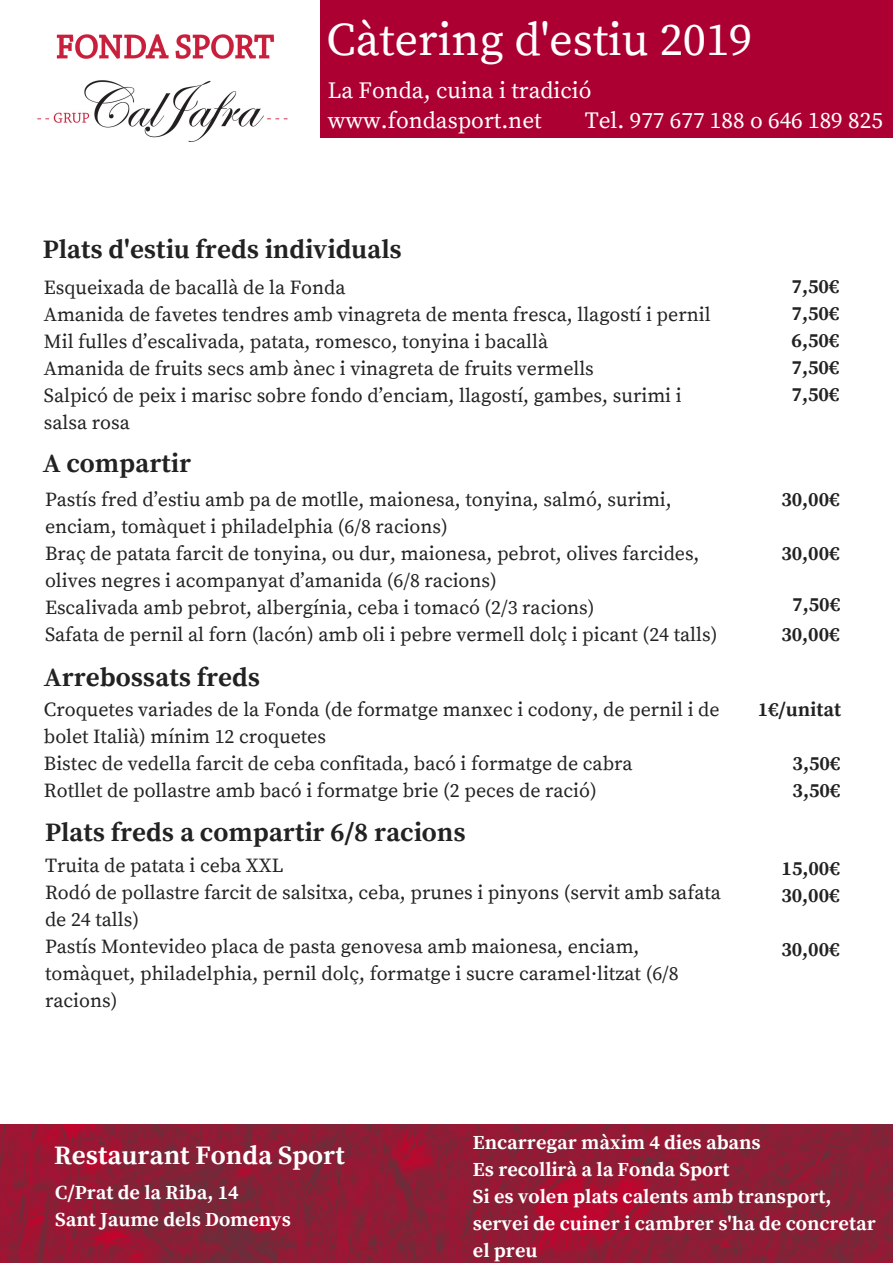
<style>
.page{position:relative;width:893px;height:1263px;background:#fff}
.page>*{position:absolute;margin:0;border:0;box-sizing:border-box;transform-origin:0 0}
.t1{font:46.35px "Source Serif Pro";color:#fff}
.t2{font:700 26.55px "Source Serif Pro";color:#222}
.t3{font:700 26.55px "Source Serif Pro";color:#fff}
.t4{font:23.25px/29.2px "Source Serif Pro";color:#fff}
.t5{font:19.8px/27px "Source Serif Pro";color:#222}
.t6{font:700 19.8px/27px "Source Serif Pro";color:#fff}
.t7{font:700 19.8px/27px "Source Serif Pro";color:#222}
</style>
<div class="page">
<img style="left:0;top:1125px;width:893px;height:138px">
<div style="left:320px;top:0;width:573px;height:137px;background:#ac0032"></div>
<img style="left:37px;top:34px;width:251px;height:108px">
<h1 class="t1" style="left:327px;top:13px;width:427px">Càtering d'estiu 2019</h1>
<p class="t4" style="left:328px;top:77px;width:265px">La Fonda, cuina i tradició www.fondasport.net</p>
<p class="t4" style="left:585px;top:106px;width:300px">Tel. 977 677 188 o 646 189 825</p>
<h2 class="t2" style="left:43px;top:233px;width:361px">Plats d'estiu freds individuals</h2>
<p class="t5" style="left:44px;top:275px;width:668px">Esqueixada de bacallà de la Fonda<br>Amanida de favetes tendres amb vinagreta de menta fresca, llagostí i pernil Mil fulles d’escalivada, patata, romesco, tonyina i bacallà<br>Amanida de fruits secs amb ànec i vinagreta de fruits vermells<br>Salpicó de peix i marisc sobre fondo d’enciam, llagostí, gambes, surimi i salsa rosa</p>
<h2 class="t2" style="left:43px;top:447px;width:150px">A compartir</h2>
<p class="t5" style="left:45px;top:486px;width:674px">Pastís fred d’estiu amb pa de motlle, maionesa, tonyina, salmó, surimi, enciam, tomàquet i philadelphia (6/8 racions)<br>Braç de patata farcit de tonyina, ou dur, maionesa, pebrot, olives farcides, olives negres i acompanyat d’amanida (6/8 racions)<br>Escalivada amb pebrot, albergínia, ceba i tomacó (2/3 racions)<br>Safata de pernil al forn (lacón) amb oli i pebre vermell dolç i picant (24 talls)</p>
<h2 class="t2" style="left:44px;top:661px;width:218px">Arrebossats freds</h2>
<p class="t5" style="left:44px;top:697px;width:677px">Croquetes variades de la Fonda (de formatge manxec i codony, de pernil i de bolet Italià) mínim 12 croquetes<br>Bistec de vedella farcit de ceba confitada, bacó i formatge de cabra<br>Rotllet de pollastre amb bacó i formatge brie (2 peces de ració)</p>
<p class="t7" style="left:758px;top:697px;width:85px">1€/unitat</p>
<p class="t7" style="left:792px;top:273px;width:49px;text-align:justify">7,50€ 7,50€ 6,50€ 7,50€ 7,50€</p>
<p class="t7" style="left:781px;top:486px;width:60px">30,00€</p>
<p class="t7" style="left:781px;top:540px;width:60px">30,00€</p>
<p class="t7" style="left:792px;top:592px;width:49px">7,50€</p>
<p class="t7" style="left:781px;top:621px;width:60px">30,00€</p>
<p class="t7" style="left:793px;top:751px;width:49px">3,50€<br>3,50€</p>
<h2 class="t2" style="left:45px;top:817px;width:422px">Plats freds a compartir 6/8 racions</h2>
<p class="t5" style="left:45px;top:852px;width:677px">Truita de patata i ceba XXL<br>Rodó de pollastre farcit de salsitxa, ceba, prunes i pinyons (servit amb safata de 24 talls)<br>Pastís Montevideo placa de pasta genovesa amb maionesa, enciam, tomàquet, philadelphia, pernil dolç, formatge i sucre caramel·litzat (6/8 racions)</p>
<p class="t7" style="left:781px;top:856px;width:60px">15,00€<br>30,00€</p>
<p class="t7" style="left:781px;top:937px;width:60px">30,00€</p>
<h2 class="t3" style="left:54px;top:1140px;width:292px">Restaurant Fonda Sport</h2>
<p class="t6" style="left:55px;top:1180px;width:237px">C/Prat de la Riba, 14<br>Sant Jaume dels Domenys</p>
<p class="t6" style="left:473px;top:1129px;width:404px">Encarregar màxim 4 dies abans<br>Es recollirà a la Fonda Sport<br>Si es volen plats calents amb transport, servei de cuiner i cambrer s'ha de concretar el preu</p>
</div>
